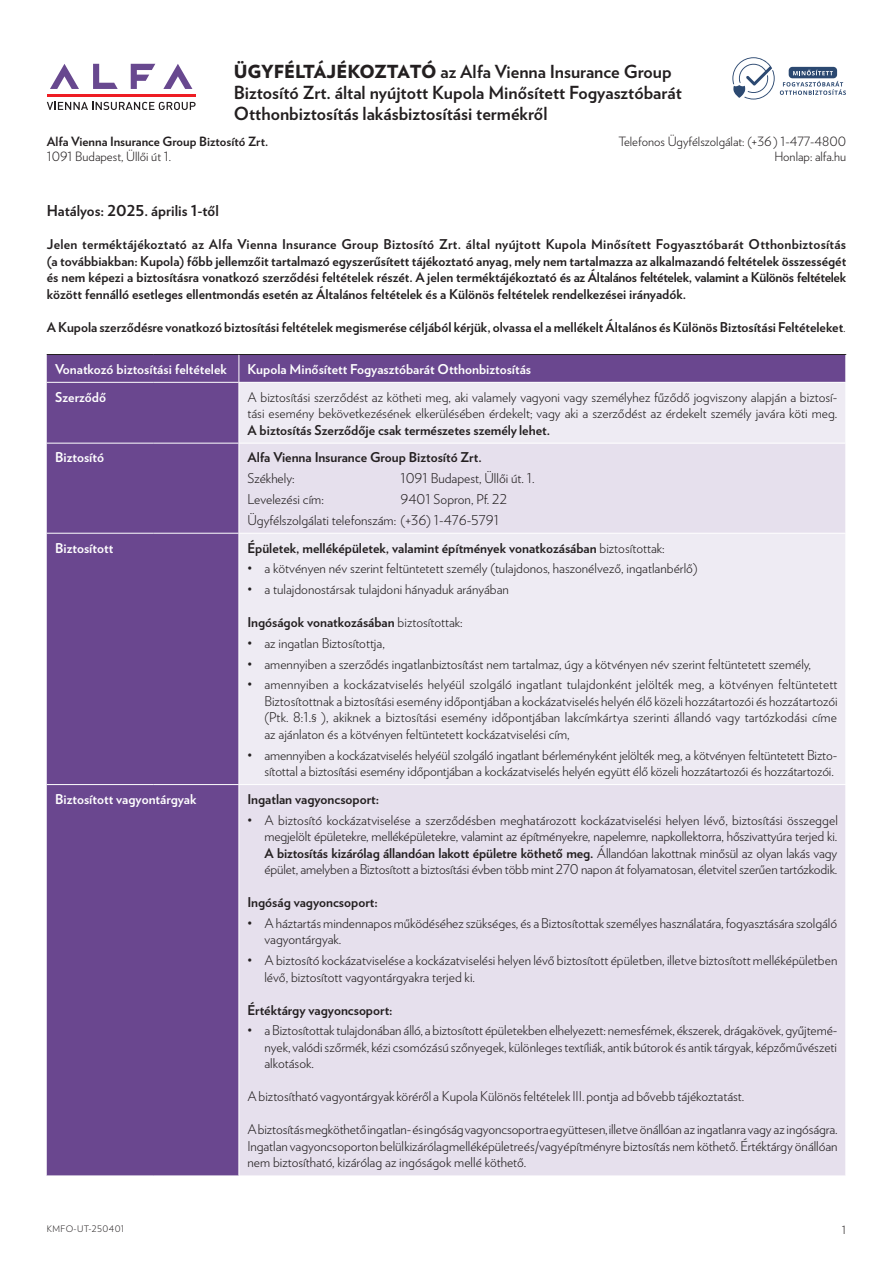
<style>
.page{position:relative;width:893px;height:1263px;background:#fff}
.page>*{position:absolute;margin:0;border:0;box-sizing:border-box;transform-origin:0 0}
.t1{font:700 18px/21px "Verlag";color:#231f20}
.t2{font:700 15px "Verlag";color:#231f20}
.t3{font:300 13.5px/16.5px "Verlag";color:#231f20}
.t4{font:700 13.5px/16.5px "Verlag";color:#231f20;text-align:justify}
.t5{font:700 13.5px "Verlag";color:#fff}
.t6{font:300 12.75px/15px "Verlag";color:#231f20;text-align:right}
.t7{font:700 12.75px "Verlag";color:#231f20}
.t8{font:300 11.25px "Verlag";color:#231f20}
.t9{font:300 9px "Verlag";letter-spacing:.04em;color:#231f20}
.s1{font-weight:900}
.s2{font-weight:300}
.s3{font-weight:700}
</style>
<div class="page">
<div style="left:47px;top:355px;width:798px;height:820px;background:#6a478f"></div>
<div style="left:240px;top:383px;width:605px;height:60px;background:#eeebf3"></div>
<svg style="left:240px;top:444px;width:605px;height:731px;background:#e8e3ef"></svg>
<hr style="left:47px;top:354px;width:107px;height:1px;background:#231f20">
<hr style="left:154px;top:354px;width:85px;height:1px;background:#231f20">
<hr style="left:239px;top:354px;width:607px;height:1px;background:#231f20">
<svg style="left:239px;top:355px;width:1px;height:27px"></svg>
<svg style="left:845px;top:355px;width:1px;height:27px"></svg>
<hr style="left:47px;top:382px;width:107px;height:1px;background:#fff">
<hr style="left:154px;top:382px;width:85px;height:1px;background:#fff">
<hr style="left:239px;top:382px;width:607px;height:1px;background:#fff">
<hr style="left:239px;top:383px;width:1px;height:60px;background:#fff">
<hr style="left:47px;top:443px;width:107px;height:1px;background:#fff">
<hr style="left:154px;top:443px;width:85px;height:1px;background:#fff">
<hr style="left:239px;top:443px;width:607px;height:1px;background:#fff">
<hr style="left:239px;top:443px;width:1px;height:90px;background:#fff">
<hr style="left:47px;top:533px;width:107px;height:1px;background:#fff">
<hr style="left:154px;top:533px;width:85px;height:1px;background:#fff">
<hr style="left:239px;top:533px;width:607px;height:1px;background:#fff">
<hr style="left:239px;top:534px;width:1px;height:250px;background:#fff">
<hr style="left:47px;top:784px;width:107px;height:1px;background:#fff">
<hr style="left:154px;top:784px;width:85px;height:1px;background:#fff">
<hr style="left:239px;top:784px;width:607px;height:1px;background:#fff">
<hr style="left:239px;top:785px;width:1px;height:390px;background:#fff">
<svg style="left:732px;top:57px;width:114px;height:43px"></svg>
<svg style="left:163px;top:64px;width:29px;height:25px"></svg>
<svg style="left:131px;top:64px;width:24px;height:25px"></svg>
<svg style="left:93px;top:64px;width:25px;height:25px"></svg>
<svg style="left:50px;top:64px;width:29px;height:25px"></svg>
<hr style="left:47px;top:94px;width:149px;height:3px;background:#ee1d23">
<svg style="left:47px;top:102px;width:149px;height:8px"></svg>
<h1 class="t1" style="left:234px;top:60px;width:449px"><span class="s1">ÜGYFÉLTÁJÉKOZTATÓ</span> az Alfa Vienna Insurance Group<br>Biztosító Zrt. által nyújtott Kupola Minősített Fogyasztóbarát<br>Otthonbiztosítás lakásbiztosítási termékről</h1>
<p class="t7" style="left:47px;top:132px;width:223px">Alfa Vienna Insurance Group Biztosító Zrt.</p>
<p class="t6" style="left:47px;top:148px;width:126px">1091 Budapest, Üllői út 1.</p>
<p class="t6" style="left:618px;top:133px;width:229px">Telefonos Ügyfélszolgálat: (+36 ) 1-477-4800<br>Honlap: alfa.hu</p>
<p class="t2" style="left:47px;top:199px;width:174px">Hatályos: 2025. április 1-től</p>
<p class="t4" style="left:47px;top:235px;width:801px">Jelen terméktájékoztató az Alfa Vienna Insurance Group Biztosító Zrt. által nyújtott Kupola Minősített Fogyasztóbarát Otthonbiztosítás (a továbbiakban: Kupola) főbb jellemzőit tartalmazó egyszerűsített tájékoztató anyag, mely nem tartalmazza az alkalmazandó feltételek összességét és nem képezi a biztosításra vonatkozó szerződési feltételek részét. A jelen terméktájékoztató és az Általános feltételek, valamint a Különös feltételek között fennálló esetleges ellentmondás esetén az Általános feltételek és a Különös feltételek rendelkezései irányadók.</p>
<p class="t4" style="left:47px;top:318px;width:800px">A Kupola szerződésre vonatkozó biztosítási feltételek megismerése céljából kérjük, olvassa el a mellékelt Általános és Különös Biztosítási Feltételeket<span class="s2">.</span></p>
<p class="t5" style="left:55px;top:358px;width:173px">Vonatkozó biztosítási feltételek</p>
<p class="t5" style="left:247px;top:358px;width:285px">Kupola Minősített Fogyasztóbarát Otthonbiztosítás</p>
<p class="t5" style="left:55px;top:386px;width:52px">Szerződő</p>
<p class="t3" style="left:247px;top:388px;width:591px">A biztosítási szerződést az kötheti meg, aki valamely vagyoni vagy személyhez fűződő jogviszony alapján a biztosí&shy;tási esemény bekövetkezésének elkerülésében érdekelt; vagy aki a szerződést az érdekelt személy javára köti meg.</p>
<p class="t4" style="left:247px;top:421px;width:304px">A biztosítás Szerződője csak természetes személy lehet.</p>
<p class="t5" style="left:55px;top:447px;width:50px">Biztosító</p>
<p class="t4" style="left:247px;top:449px;width:236px">Alfa Vienna Insurance Group Biztosító Zrt.</p>
<p class="t3" style="left:247px;top:469px;width:49px">Székhely:</p>
<p class="t3" style="left:400px;top:469px;width:136px">1091 Budapest, Üllői út. 1.</p>
<p class="t3" style="left:247px;top:490px;width:78px">Levelezési cím:</p>
<p class="t3" style="left:247px;top:488px;width:261px;line-height:20.7px;text-indent:153px">9401 Sopron, Pf. 22<br>Ügyfélszolgálati telefonszám: (+36) 1-476-5791</p>
<p class="t5" style="left:55px;top:537px;width:59px">Biztosított</p>
<p class="t4" style="left:247px;top:539px;width:419px">Épületek, melléképületek, valamint építmények vonatkozásában <span class="s2">biztosítottak:</span></p>
<p class="t3" style="left:247px;top:559px;width:452px">• a kötvényen név szerint feltüntetett személy (tulajdonos, haszonélvező, ingatlanbérlő)</p>
<p class="t3" style="left:247px;top:580px;width:263px">• a tulajdonostársak tulajdoni hányaduk arányában</p>
<p class="t4" style="left:247px;top:613px;width:217px">Ingóságok vonatkozásában <span class="s2">biztosítottak:</span></p>
<p class="t3" style="left:247px;top:634px;width:139px">• az ingatlan Biztosítottja,</p>
<p class="t3" style="left:247px;top:655px;width:565px">• amennyiben a szerződés ingatlanbiztosítást nem tartalmaz, úgy a kötvényen név szerint feltüntetett személy,</p>
<p class="t3" style="left:264px;top:675px;width:575px;text-align:justify;text-indent:-17px">• amennyiben a kockázatviselés helyéül szolgáló ingatlant tulajdonként jelölték meg, a kötvényen feltüntetett Biztosítottnak a biztosítási esemény időpontjában a kockázatviselés helyén élő közeli hozzátartozói és hozzátartozói (Ptk. 8:1.§ ), akiknek a biztosítási esemény időpontjában lakcímkártya szerinti állandó vagy tartózkodási címe az ajánlaton és a kötvényen feltüntetett kockázatviselési cím,</p>
<p class="t3" style="left:247px;top:746px;width:591px;text-align:right">• amennyiben a kockázatviselés helyéül szolgáló ingatlant bérleményként jelölték meg, a kötvényen feltüntetett Bizto&shy;sítottal a biztosítási esemény időpontjában a kockázatviselés helyén együtt élő közeli hozzátartozói és hozzátartozói.</p>
<p class="t5" style="left:55px;top:788px;width:143px">Biztosított vagyontárgyak</p>
<p class="t4" style="left:247px;top:790px;width:133px">Ingatlan vagyoncsoport:</p>
<p class="t3" style="left:264px;top:811px;width:575px;text-align:justify;text-indent:-17px">• A biztosító kockázatviselése a szerződésben meghatározott kockázatviselési helyen lévő, biztosítási összeggel megjelölt épületekre, melléképületekre, valamint az építményekre, napelemre, napkollektorra, hőszivattyúra terjed ki.<br><span class="s3">A biztosítás kizárólag állandóan lakott épületre köthető meg.</span> Állandóan lakottnak minősül az olyan lakás vagy épület, amelyben a Biztosított a biztosítási évben több mint 270 napon át folyamatosan, életvitel szerűen tartózkodik.</p>
<p class="t4" style="left:247px;top:893px;width:132px">Ingóság vagyoncsoport:</p>
<p class="t3" style="left:264px;top:914px;width:574px;text-indent:-17px">• A háztartás mindennapos működéséhez szükséges, és a Biztosítottak személyes használatára, fogyasztására szolgáló vagyontárgyak.</p>
<p class="t3" style="left:264px;top:951px;width:574px;text-indent:-17px">• A biztosító kockázatviselése a kockázatviselési helyen lévő biztosított épületben, illetve biztosított melléképületben lévő, biztosított vagyontárgyakra terjed ki.</p>
<p class="t4" style="left:247px;top:1001px;width:147px">Értéktárgy vagyoncsoport:</p>
<p class="t3" style="left:264px;top:1021px;width:574px;text-align:justify;text-indent:-17px">• a Biztosítottak tulajdonában álló, a biztosított épületekben elhelyezett: nemesfémek, ékszerek, drágakövek, gyűjtemé&shy;nyek, valódi szőrmék, kézi csomózású szőnyegek, különleges textíliák, antik bútorok és antik tárgyak, képzőművészeti alkotások.</p>
<p class="t3" style="left:247px;top:1087px;width:498px">A biztosítható vagyontárgyak köréről a Kupola Különös feltételek III. pontja ad bővebb tájékoztatást.</p>
<p class="t3" style="left:247px;top:1120px;width:592px;text-align:justify">A biztosítás megköthető ingatlan- és ingóság vagyoncsoportra együttesen, illetve önállóan az ingatlanra vagy az ingóságra.<br>Ingatlan vagyoncsoporton belül kizárólag melléképületre és/vagy építményre biztosítás nem köthető. Értéktárgy önállóan nem biztosítható, kizárólag az ingóságok mellé köthető.</p>
<p class="t9" style="left:47px;top:1222px;width:79px">KMFO-UT-250401</p>
<p class="t8" style="left:842px;top:1221px;width:6px">1</p>
</div>
